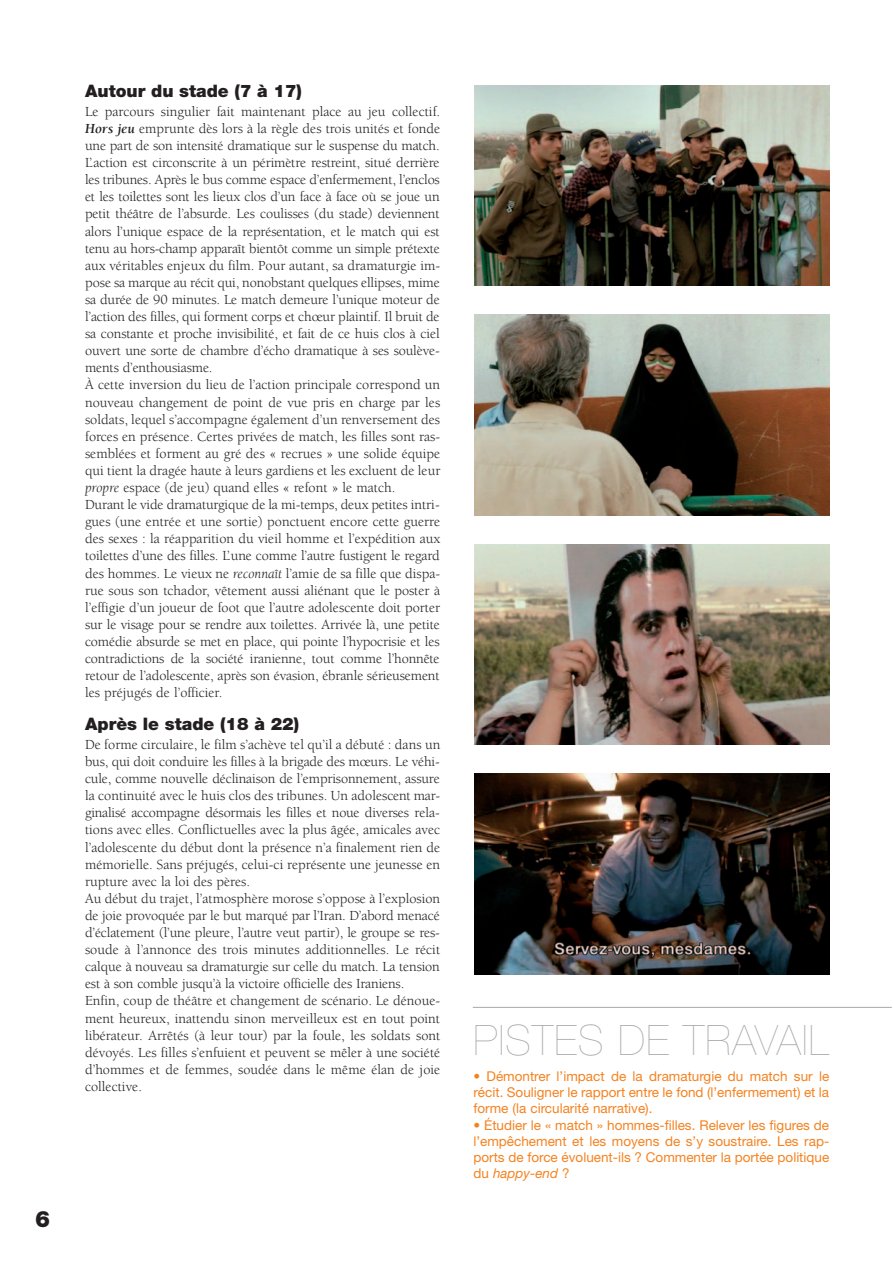
<style>
.page{position:relative;width:893px;height:1263px;background:#fff}
.page>*{position:absolute;margin:0;border:0;box-sizing:border-box;transform-origin:0 0}
.t1{font:200 42px "Helvetica Neue";letter-spacing:.03em;color:#a8a9ad}
.t2{font:900 22.5px "Helvetica Neue";color:#231f20}
.t3{font:900 17.25px "Helvetica Neue";color:#231f20}
.t4{font:14.25px/17.1px "Berkeley";color:#231f20}
.t5{font:13.5px/16.2px "Helvetica Neue";color:#f58220;text-align:justify}
.s1{font-weight:700;font-style:italic}
.s2{font-style:italic}
</style>
<div class="page">
<hr style="left:473px;top:1007px;width:419px;height:1px;background:#a8a9ad">
<img style="left:474px;top:85px;width:355px;height:201px">
<img style="left:474px;top:315px;width:355px;height:200px">
<img style="left:474px;top:544px;width:355px;height:201px">
<img style="left:474px;top:774px;width:355px;height:200px">
<h2 class="t2" style="left:35px;top:1211px;width:17px">6</h2>
<p class="t3" style="left:85px;top:85px;width:219px">Autour du stade (7 à 17)</p>
<p class="t4" style="left:85px;top:104px;width:357px">Le parcours singulier fait maintenant place au jeu collectif.<br><span class="s1">Hors jeu</span> emprunte dès lors à la règle des trois unités et fonde une part de son intensité dramatique sur le suspense du match.<br>L’action est circonscrite à un périmètre restreint, situé derrière les tribunes. Après le bus comme espace d’enfermement, l’enclos et les toilettes sont les lieux clos d’un face à face où se joue un petit théâtre de l’absurde. Les coulisses (du stade) deviennent alors l’unique espace de la représentation, et le match qui est tenu au hors-champ apparaît bientôt comme un simple prétexte aux véritables enjeux du film. Pour autant, sa dramaturgie im&shy;pose sa marque au récit qui, nonobstant quelques ellipses, mime sa durée de 90 minutes. Le match demeure l’unique moteur de l’action des filles, qui forment corps et chœur plaintif. Il bruit de sa constante et proche invisibilité, et fait de ce huis clos à ciel ouvert une sorte de chambre d’écho dramatique à ses soulève&shy;ments d’enthousiasme.<br>À cette inversion du lieu de l’action principale correspond un nouveau changement de point de vue pris en charge par les soldats, lequel s’accompagne également d’un renversement des forces en présence. Certes privées de match, les filles sont ras&shy;semblées et forment au gré des « recrues » une solide équipe qui tient la dragée haute à leurs gardiens et les excluent de leur <span class="s2">propre</span> espace (de jeu) quand elles « refont » le match.<br>Durant le vide dramaturgique de la mi-temps, deux petites intri&shy;gues (une entrée et une sortie) ponctuent encore cette guerre des sexes : la réapparition du vieil homme et l’expédition aux toilettes d’une des filles. L’une comme l’autre fustigent le regard des hommes. Le vieux ne <span class="s2">reconnaît</span> l’amie de sa fille que dispa&shy;rue sous son tchador, vêtement aussi aliénant que le poster à l’effigie d’un joueur de foot que l’autre adolescente doit porter sur le visage pour se rendre aux toilettes. Arrivée là, une petite comédie absurde se met en place, qui pointe l’hypocrisie et les contradictions de la société iranienne, tout comme l’honnête retour de l’adolescente, après son évasion, ébranle sérieusement les préjugés de l’officier.</p>
<p class="t3" style="left:85px;top:718px;width:216px">Après le stade (18 à 22)</p>
<p class="t4" style="left:85px;top:737px;width:357px">De forme circulaire, le film s’achève tel qu’il a débuté : dans un bus, qui doit conduire les filles à la brigade des mœurs. Le véhi&shy;cule, comme nouvelle déclinaison de l’emprisonnement, assure la continuité avec le huis clos des tribunes. Un adolescent mar&shy;ginalisé accompagne désormais les filles et noue diverses rela&shy;tions avec elles. Conflictuelles avec la plus âgée, amicales avec l’adolescente du début dont la présence n’a finalement rien de mémorielle. Sans préjugés, celui-ci représente une jeunesse en rupture avec la loi des pères.<br>Au début du trajet, l’atmosphère morose s’oppose à l’explosion de joie provoquée par le but marqué par l’Iran. D’abord menacé d’éclatement (l’une pleure, l’autre veut partir), le groupe se res&shy;soude à l’annonce des trois minutes additionnelles. Le récit calque à nouveau sa dramaturgie sur celle du match. La tension est à son comble jusqu’à la victoire officielle des Iraniens.<br>Enfin, coup de théâtre et changement de scénario. Le dénoue&shy;ment heureux, inattendu sinon merveilleux est en tout point libérateur. Arrêtés (à leur tour) par la foule, les soldats sont dévoyés. Les filles s’enfuient et peuvent se mêler à une société d’hommes et de femmes, soudée dans le même élan de joie collective.</p>
<h1 class="t1" style="left:473px;top:1025px;width:357px">PISTES DE TRAVAIL</h1>
<p class="t5" style="left:473px;top:1069px;width:357px">• Démontrer l’impact de la dramaturgie du match sur le récit. Souligner le rapport entre le fond (l’enfermement) et la forme (la circularité narrative).</p>
<p class="t5" style="left:473px;top:1118px;width:357px">• Étudier le « match » hommes-filles. Relever les figures de l’empêchement et les moyens de s’y soustraire. Les rap&shy;ports de force évoluent-ils ? Commenter la portée politique du <span class="s2">happy-end</span> ?</p>
</div>
